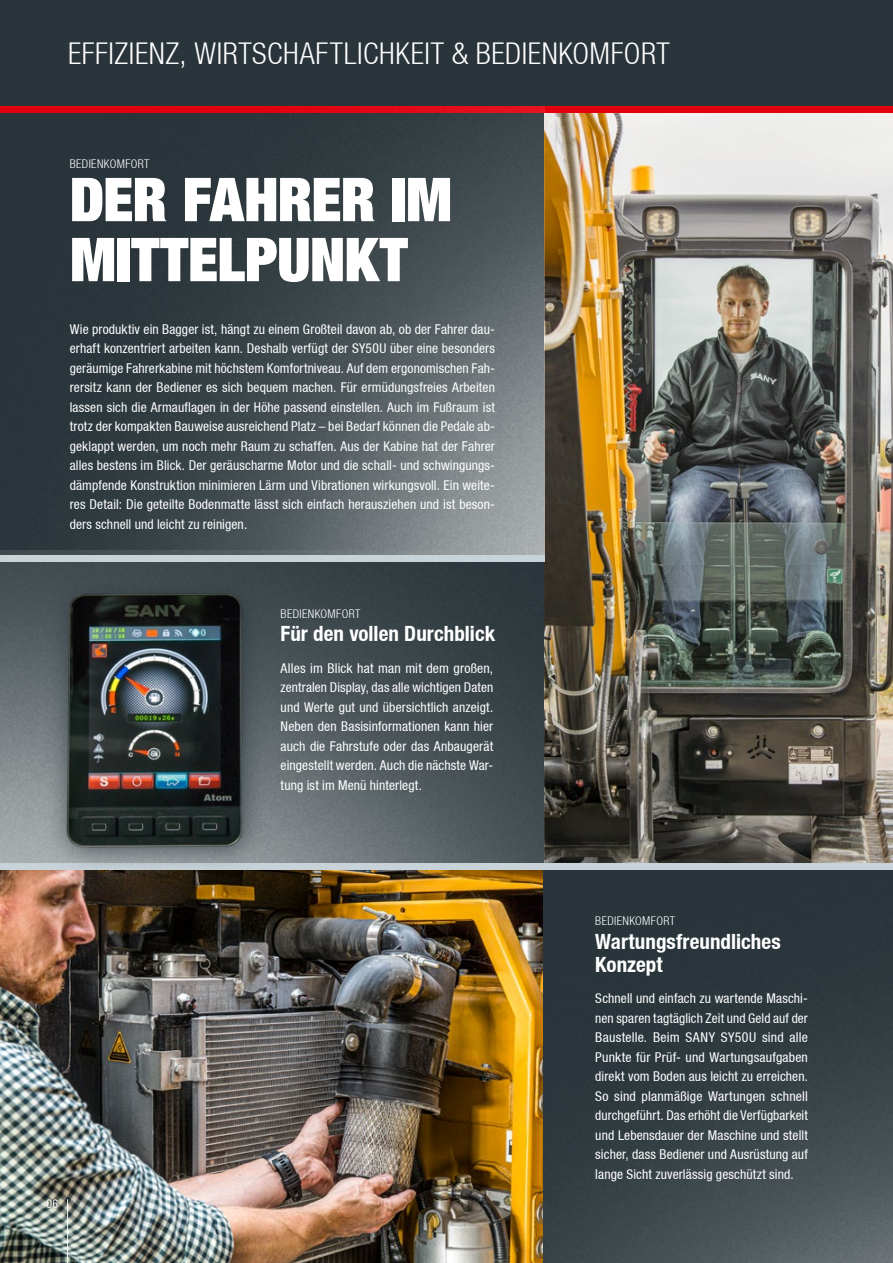
<style>
.page{position:relative;width:893px;height:1263px;background:#fff}
.page>*{position:absolute;margin:0;border:0;box-sizing:border-box;transform-origin:0 0}
.t1{font:900 60px/60px "Context Reprise Extra Black S Si Extra";letter-spacing:-.01em;color:#fff}
.t2{font:700 30px "Context Reprise Light Cond S Si";letter-spacing:.02em;color:#fff}
.t3{font:700 condensed 21px/22.5px "Context Reprise Condensed S Si";letter-spacing:.005em;color:#fff}
.t4{font:13.5px/19.5px "Context Reprise Condensed S Si Condensed";letter-spacing:.01em;color:#fff;text-align:justify}
.t5{font:700 12px "Context Reprise Light Cond S Si";letter-spacing:.03em;color:#fff}
.t6{font:12px "Context Reprise Condensed S Si Condensed";color:#fff}
</style>
<div class="page">
<div style="left:0;top:0;width:893px;height:106px;background:#29353a"></div>
<img style="left:544px;top:113px;width:349px;height:747px">
<img style="left:543px;top:860px;width:350px;height:403px">
<div style="left:0;top:106px;width:893px;height:7px;background:#e3000f"></div>
<img style="left:0;top:106px;width:544px;height:445px">
<img style="left:0;top:551px;width:544px;height:312px">
<img style="left:0;top:870px;width:543px;height:393px">
<div style="left:0;top:863px;width:893px;height:7px;background:#c8d3d9"></div>
<div style="left:0;top:555px;width:544px;height:7px;background:#c8d3d9"></div>
<div style="left:44px;top:570px;width:226px;height:305px;background:#29353a;opacity:.75"></div>
<img style="left:53px;top:581px;width:198px;height:281px">
<hr style="left:67px;top:1199px;width:1px;height:64px;background:#fff">
<h2 class="t2" style="left:68px;top:36px;width:603px">EFFIZIENZ, WIRTSCHAFTLICHKEIT &amp; BEDIENKOMFORT</h2>
<p class="t5" style="left:70px;top:157px;width:81px">BEDIENKOMFORT</p>
<h1 class="t1" style="left:70px;top:168px;width:384px">DER FAHRER IM<br>MITTELPUNKT</h1>
<p class="t4" style="left:70px;top:319px;width:427px">Wie produktiv ein Bagger ist, hängt zu einem Großteil davon ab, ob der Fahrer dau&shy;erhaft konzentriert arbeiten kann. Deshalb verfügt der SY50U über eine besonders geräumige Fahrerkabine mit höchstem Komfortniveau. Auf dem ergonomischen Fah&shy;rersitz kann der Bediener es sich bequem machen. Für ermüdungsfreies Arbeiten lassen sich die Armauflagen in der Höhe passend einstellen. Auch im Fußraum ist trotz der kompakten Bauweise ausreichend Platz – bei Bedarf können die Pedale ab&shy;geklappt werden, um noch mehr Raum zu schaffen. Aus der Kabine hat der Fahrer alles bestens im Blick. Der geräuscharme Motor und die schall- und schwingungs&shy;dämpfende Konstruktion minimieren Lärm und Vibrationen wirkungsvoll. Ein weite&shy;res Detail: Die geteilte Bodenmatte lässt sich einfach herausziehen und ist beson&shy;ders schnell und leicht zu reinigen.</p>
<p class="t5" style="left:281px;top:606px;width:81px">BEDIENKOMFORT</p>
<h3 class="t3" style="left:281px;top:622px;width:216px">Für den vollen Durchblick</h3>
<p class="t4" style="left:281px;top:658px;width:214px">Alles im Blick hat man mit dem großen, zentralen Display, das alle wichtigen Daten und Werte gut und übersichtlich anzeigt.<br>Neben den Basisinformationen kann hier auch die Fahrstufe oder das Anbaugerät eingestellt werden. Auch die nächste War&shy;tung ist im Menü hinterlegt.</p>
<p class="t6" style="left:46px;top:1197px;width:14px">06</p>
<p class="t5" style="left:595px;top:914px;width:81px">BEDIENKOMFORT</p>
<h3 class="t3" style="left:595px;top:930px;width:187px">Wartungsfreundliches<br>Konzept</h3>
<p class="t4" style="left:595px;top:988px;width:214px">Schnell und einfach zu wartende Maschi&shy;nen sparen tagtäglich Zeit und Geld auf der Baustelle. Beim SANY SY50U sind alle Punkte für Prüf- und Wartungsaufgaben direkt vom Boden aus leicht zu erreichen.<br>So sind planmäßige Wartungen schnell durchgeführt. Das erhöht die Verfügbarkeit und Lebensdauer der Maschine und stellt sicher, dass Bediener und Ausrüstung auf lange Sicht zuverlässig geschützt sind.</p>
</div>
